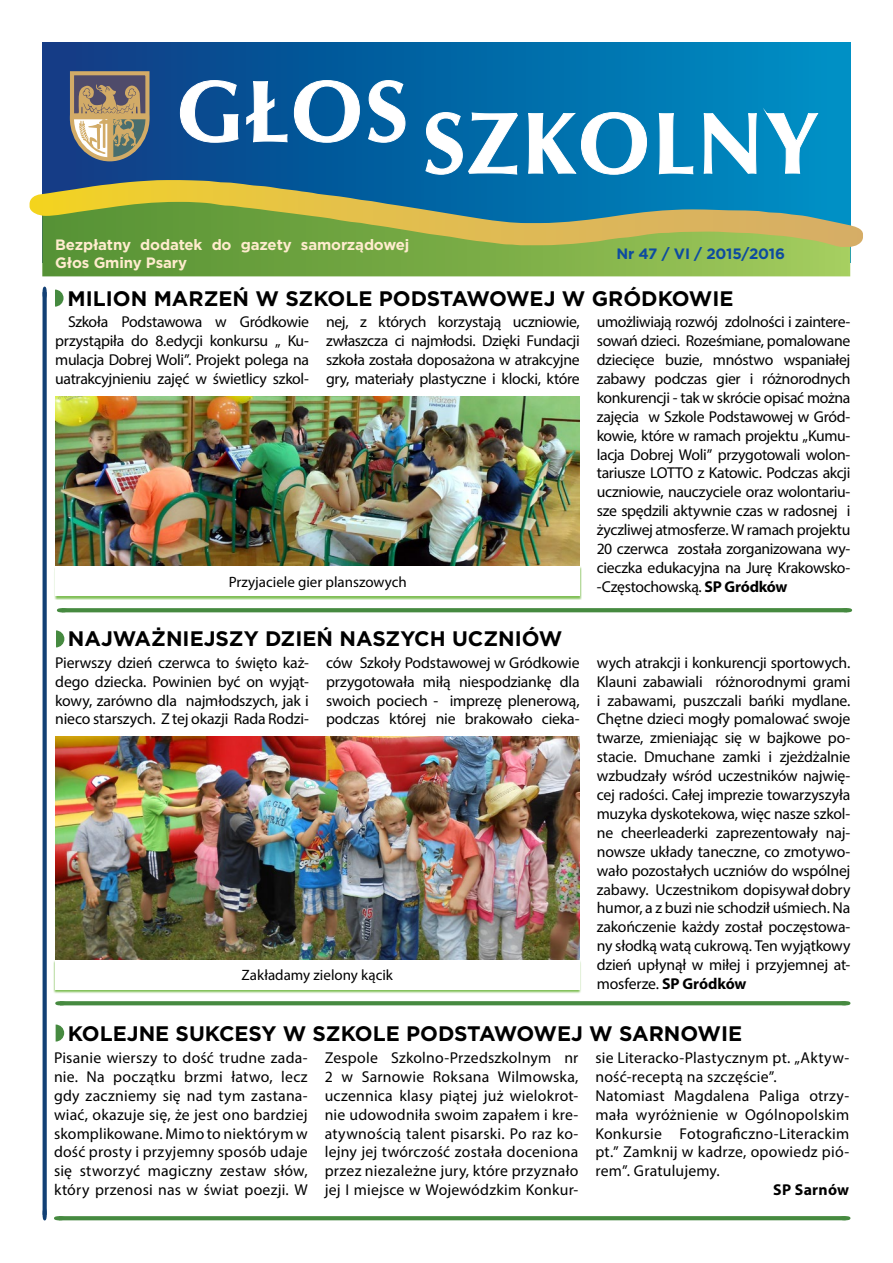
<style>
.page{position:relative;width:893px;height:1263px;background:#fff}
.page>*{position:absolute;margin:0;border:0;box-sizing:border-box;transform-origin:0 0}
.t1{font:700 21px "Gotham";color:#000}
.t2{font:15.75px/18.9px "Myriad Pro";letter-spacing:.005em;color:#000;text-align:justify}
.t3{font:15.75px "Myriad Pro";letter-spacing:-.025em;color:#000}
.t4{font:700 15.75px "Myriad Pro";letter-spacing:.02em;color:#000}
.t5{font:700 15px/18px "Gotham";letter-spacing:-.01em;color:#ffecce}
.t6{font:15px "Myriad Pro";color:#000}
.t7{font:700 15px "Gotham";letter-spacing:-.01em;color:#0d4ba0}
.s1{font-weight:700}
</style>
<div class="page">
<svg style="left:43px;top:287px;width:4px;height:933px;background:#214c7d"></svg>
<div style="left:42px;top:43px;width:808px;height:219px;background:linear-gradient(to right,#0d3983,#0091c6)"></div>
<svg style="left:42px;top:247px;width:808px;height:29px;background:#7aac46"></svg>
<svg style="left:68px;top:69px;width:84px;height:94px;background:#8c857a"></svg>
<svg style="left:30px;top:180px;width:833px;height:67px;background:#729d6d"></svg>
<svg style="left:180px;top:80px;width:58px;height:63px"></svg>
<svg style="left:246px;top:81px;width:41px;height:61px"></svg>
<svg style="left:294px;top:80px;width:66px;height:63px"></svg>
<svg style="left:368px;top:80px;width:37px;height:63px"></svg>
<svg style="left:426px;top:112px;width:92px;height:63px"></svg>
<svg style="left:528px;top:112px;width:119px;height:63px"></svg>
<svg style="left:659px;top:113px;width:34px;height:61px"></svg>
<svg style="left:704px;top:113px;width:53px;height:61px"></svg>
<svg style="left:766px;top:113px;width:52px;height:61px"></svg>
<svg style="left:54px;top:1216px;width:796px;height:4px;background:#4c8e46"></svg>
<svg style="left:55px;top:290px;width:9px;height:17px"></svg>
<svg style="left:56px;top:630px;width:8px;height:17px"></svg>
<img style="left:55px;top:396px;width:524px;height:170px">
<div style="left:54px;top:566px;width:528px;height:34px;background:#56aa1e;opacity:.75"></div>
<div style="left:56px;top:566px;width:524px;height:30px;background:#fff"></div>
<svg style="left:57px;top:608px;width:795px;height:4px;background:#4c8d46"></svg>
<img style="left:55px;top:737px;width:524px;height:223px">
<div style="left:53px;top:960px;width:528px;height:33px;background:#56aa1e;opacity:.75"></div>
<div style="left:55px;top:960px;width:524px;height:29px;background:#fff"></div>
<svg style="left:55px;top:1001px;width:795px;height:4px;background:#4d8e47"></svg>
<svg style="left:56px;top:1024px;width:8px;height:17px"></svg>
<p class="t5" style="left:55px;top:235px;width:356px">Bezpłatny dodatek do gazety samorządowej<br>Głos Gminy Psary</p>
<p class="t7" style="left:616px;top:244px;width:170px">Nr 47 / VI / 2015/2016</p>
<h1 class="t1" style="left:68px;top:284px;width:103px">M ILION MARZEŃ</h1>
<h1 class="t1" style="left:256px;top:284px;width:46px">W SZKO</h1>
<h1 class="t1" style="left:345px;top:284px;width:65px">LE PODSTAWOWE</h1>
<h1 class="t1" style="left:544px;top:284px;width:83px">J W GRÓDKOW</h1>
<h1 class="t1" style="left:712px;top:284px;width:20px">IE</h1>
<p class="t2" style="left:55px;top:312px;width:255px;text-indent:13px">Szkoła Podstawowa w Gródkowie przystąpiła do 8.edycji konkursu „ Ku&shy;mulacja Dobrej Woli”. Projekt polega na uatrakcyjnieniu zajęć w świetlicy szkol-</p>
<p class="t2" style="left:326px;top:312px;width:255px">nej, z których korzystają uczniowie, zwłaszcza ci najmłodsi. Dzięki Fundacji szkoła została doposażona w atrakcyjne gry, materiały plastyczne i klocki, które</p>
<p class="t2" style="left:597px;top:312px;width:255px">umożliwiają rozwój zdolności i zaintere&shy;sowań dzieci. Roześmiane, pomalowane dziecięce buzie, mnóstwo wspaniałej zabawy podczas gier i różnorodnych konkurencji - tak w skrócie opisać można zajęcia w Szkole Podstawowej w Gród&shy;kowie, które w ramach projektu „Kumu&shy;lacja Dobrej Woli” przygotowali wolon&shy;tariusze LOTTO z Katowic. Podczas akcji uczniowie, nauczyciele oraz wolontariu&shy;sze spędzili aktywnie czas w radosnej i życzliwej atmosferze. W ramach projektu 20 czerwca została zorganizowana wy&shy;cieczka edukacyjna na Jurę Krakowsko-</p>
<p class="t6" style="left:229px;top:572px;width:180px">Przyjaciele gier planszowych</p>
<p class="t3" style="left:597px;top:577px;width:192px">-Częstochowską. <span class="s1">SP Gródków</span></p>
<h1 class="t1" style="left:68px;top:625px;width:64px">NAJWAŻ</h1>
<h1 class="t1" style="left:166px;top:625px;width:65px">NIEJSZY</h1>
<h1 class="t1" style="left:265px;top:625px;width:107px">DZIEŃ NASZY</h1>
<h1 class="t1" style="left:414px;top:625px;width:129px">CH UCZNIÓW</h1>
<p class="t2" style="left:55px;top:653px;width:255px">Pierwszy dzień czerwca to święto każ&shy;dego dziecka. Powinien być on wyjąt&shy;kowy, zarówno dla najmłodszych, jak i nieco starszych. Z tej okazji Rada Rodzi-</p>
<p class="t2" style="left:326px;top:653px;width:255px">ców Szkoły Podstawowej w Gródkowie przygotowała miłą niespodziankę dla swoich pociech - imprezę plenerową, podczas której nie brakowało cieka-</p>
<p class="t2" style="left:597px;top:653px;width:255px">wych atrakcji i konkurencji sportowych.<br>Klauni zabawiali różnorodnymi grami i zabawami, puszczali bańki mydlane.<br>Chętne dzieci mogły pomalować swoje twarze, zmieniając się w bajkowe po&shy;stacie. Dmuchane zamki i zjeżdżalnie wzbudzały wśród uczestników najwię&shy;cej radości. Całej imprezie towarzyszyła muzyka dyskotekowa, więc nasze szkol&shy;ne cheerleaderki zaprezentowały naj&shy;nowsze układy taneczne, co zmotywo&shy;wało pozostałych uczniów do wspólnej zabawy. Uczestnikom dopisywał dobry humor, a z buzi nie schodził uśmiech. Na zakończenie każdy został poczęstowa&shy;ny słodką watą cukrową. Ten wyjątkowy dzień upłynął w miłej i przyjemnej at&shy;mosferze. <span class="s1">SP Gródków</span></p>
<p class="t6" style="left:242px;top:966px;width:153px">Zakładamy zielony kącik</p>
<h1 class="t1" style="left:68px;top:1020px;width:261px">Kolejn e sukcesy w SZKO</h1>
<h1 class="t1" style="left:373px;top:1020px;width:65px">LE PODSTAWOWE</h1>
<h1 class="t1" style="left:571px;top:1020px;width:173px">J w Sarnowi e</h1>
<p class="t2" style="left:54px;top:1048px;width:255px">Pisanie wierszy to dość trudne zada&shy;nie. Na początku brzmi łatwo, lecz gdy zaczniemy się nad tym zastana&shy;wiać, okazuje się, że jest ono bardziej skomplikowane. Mimo to niektórym w dość prosty i przyjemny sposób udaje się stworzyć magiczny zestaw słów, który przenosi nas w świat poezji. W</p>
<p class="t2" style="left:325px;top:1048px;width:255px">Zespole Szkolno-Przedszkolnym nr 2 w Sarnowie Roksana Wilmowska, uczennica klasy piątej już wielokrot&shy;nie udowodniła swoim zapałem i kre&shy;atywnością talent pisarski. Po raz ko&shy;lejny jej twórczość została doceniona przez niezależne jury, które przyznało jej I miejsce w Wojewódzkim Konkur-</p>
<p class="t2" style="left:595px;top:1048px;width:255px;text-align:left">sie Literacko-Plastycznym pt. „Aktyw&shy;ność-receptą na szczęście”.<br>Natomiast Magdalena Paliga otrzy&shy;mała wyróżnienie w Ogólnopolskim Konkursie Fotograficzno-Literackim pt.” Zamknij w kadrze, opowiedz pió&shy;rem”. Gratulujemy.</p>
<p class="t4" style="left:773px;top:1180px;width:77px">SP Sarnów</p>
</div>
